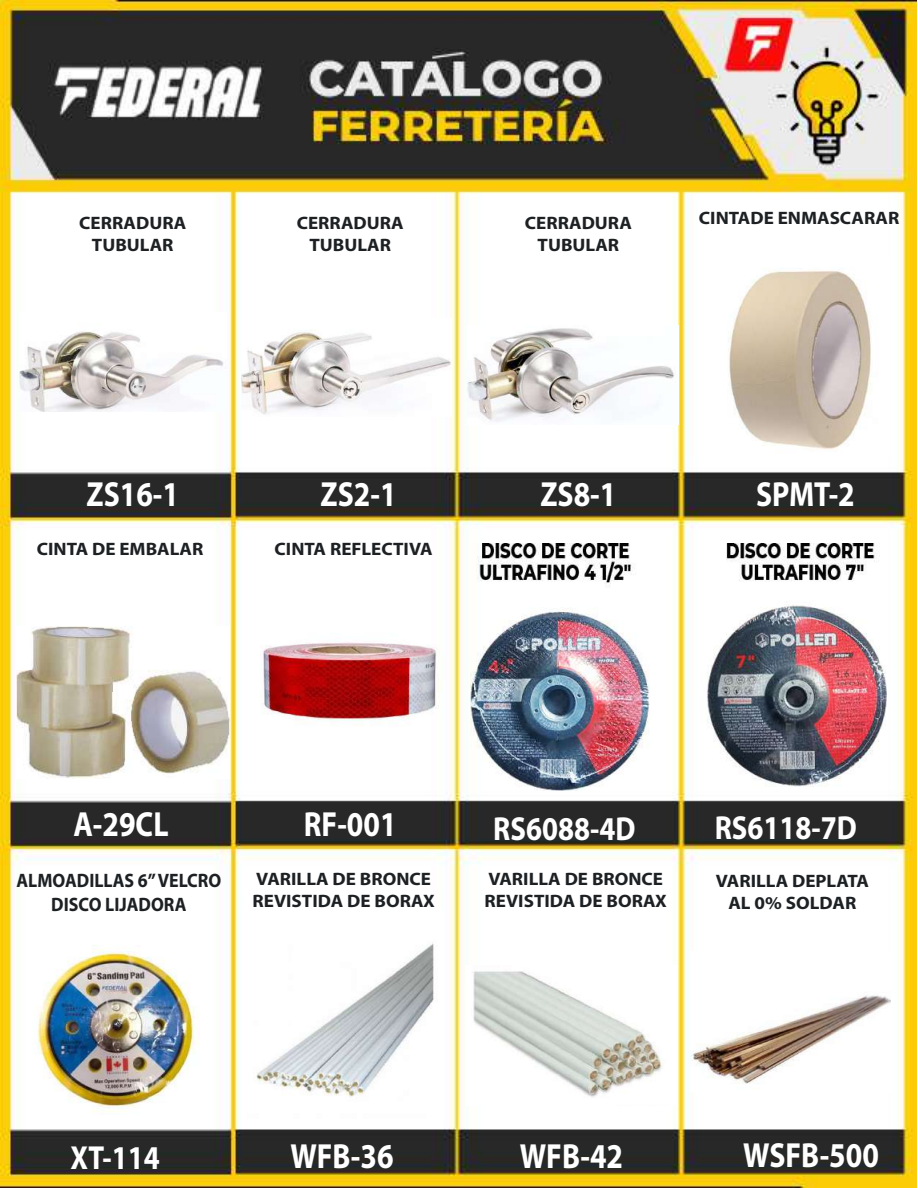
<style>
.page{position:relative;width:918px;height:1188px;background:#fff}
.page>*{position:absolute;margin:0;border:0;box-sizing:border-box;transform-origin:0 0}
.t1{font:34.95px "Myriad Variable Concept";letter-spacing:.2em;color:#fff;scale:.85 1}
.t2{font:33.45px "Myriad Variable Concept";letter-spacing:.195em;color:#fff;scale:.86 1}
.t3{font:19.5px/23.4px "Myriad Variable Concept";letter-spacing:.225em;color:#1d2124;text-align:center;scale:.92 1}
.t4{font:18px/21.6px "Myriad Variable Concept";letter-spacing:.23em;color:#1d2124;text-align:center;scale:1.06 1}
.t5{font:18px/21.6px "Myriad Variable Concept";letter-spacing:.2em;color:#1d2124;text-align:center;scale:1.06 1}
.t6{font:18px "Myriad Variable Concept";letter-spacing:.205em;color:#1d2124;scale:1.06 1}
</style>
<div class="page">
<img style="left:0;top:0;width:917px;height:1188px">
<img style="left:0;top:318px;width:1px;height:120px">
<img style="left:19px;top:313px;width:207px;height:99px">
<img style="left:241px;top:318px;width:210px;height:99px">
<img style="left:468px;top:325px;width:210px;height:99px">
<img style="left:16px;top:626px;width:214px;height:153px">
<img style="left:237px;top:611px;width:222px;height:147px">
<img style="left:705px;top:256px;width:184px;height:203px">
<img style="left:470px;top:544px;width:416px;height:246px">
<img style="left:247px;top:911px;width:195px;height:217px">
<img style="left:466px;top:966px;width:211px;height:139px">
<img style="left:690px;top:951px;width:200px;height:141px">
<img style="left:32px;top:946px;width:167px;height:169px">
<p class="t4" style="left:79px;top:212px;width:98px">CERRADURA<br>TUBULAR</p>
<p class="t4" style="left:297px;top:212px;width:98px">CERRADURA<br>TUBULAR</p>
<p class="t4" style="left:525px;top:212px;width:98px">CERRADURA<br>TUBULAR</p>
<p class="t4" style="left:699px;top:207px;width:187px">CINTADE ENMASCARAR</p>
<h1 class="t1" style="left:86px;top:474px;width:104px">ZS16-1</h1>
<h1 class="t1" style="left:321px;top:474px;width:84px">ZS2-1</h1>
<h1 class="t1" style="left:540px;top:474px;width:84px">ZS8-1</h1>
<h1 class="t1" style="left:756px;top:474px;width:111px">SPMT-2</h1>
<p class="t4" style="left:37px;top:538px;width:155px">CINTA DE EMBALAR</p>
<p class="t6" style="left:275px;top:538px;width:146px">CINTA REFLECTIVA</p>
<h1 class="t1" style="left:74px;top:804px;width:107px">A-29CL</h1>
<h1 class="t1" style="left:304px;top:804px;width:104px">RF-001</h1>
<h2 class="t2" style="left:493px;top:809px;width:158px">RS6088-4D</h2>
<h2 class="t2" style="left:715px;top:808px;width:158px">RS6118-7D</h2>
<p class="t3" style="left:16px;top:869px;width:219px">ALMOADILLAS 6”VELCRO<br>DISCO LIJADORA</p>
<p class="t4" style="left:252px;top:868px;width:169px;text-align:left">VARILLA DE BRONCE<br>REVISTIDA DE BORAX</p>
<p class="t4" style="left:485px;top:868px;width:169px;text-align:left">VARILLA DE BRONCE<br>REVISTIDA DE BORAX</p>
<p class="t5" style="left:716px;top:870px;width:142px">VARILLA DEPLATA<br>AL 0% SOLDAR</p>
<h2 class="t2" style="left:71px;top:1138px;width:99px">XT-114</h2>
<h1 class="t1" style="left:290px;top:1136px;width:116px">WFB-36</h1>
<h1 class="t1" style="left:520px;top:1136px;width:116px">WFB-42</h1>
<h1 class="t1" style="left:743px;top:1135px;width:155px">WSFB-500</h1>
</div>
